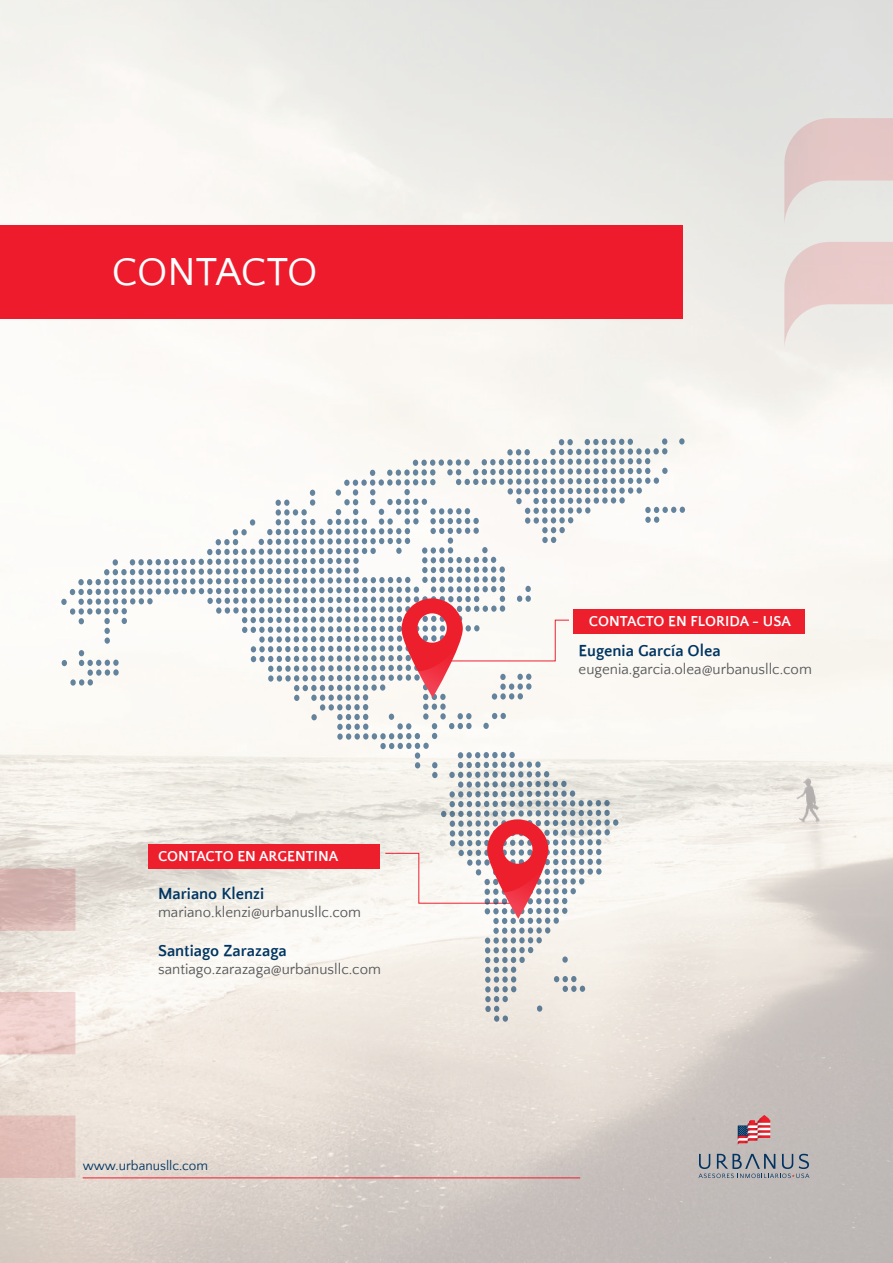
<style>
.page{position:relative;width:893px;height:1263px;background:#fff}
.page>*{position:absolute;margin:0;border:0;box-sizing:border-box;transform-origin:0 0}
.t1{font:40.2px "Quattrocento Sans";letter-spacing:-.005em;color:#fff}
.t2{font:700 16.5px "Quattrocento Sans";color:#003562}
.t3{font:15px "Quattrocento Sans";color:#57585a}
.t4{font:700 14.85px "Quattrocento Sans";color:#fff}
.t5{font:13.5px "Quattrocento Sans";color:#003562}
</style>
<div class="page">
<img style="left:0;top:0;width:893px;height:1263px">
<hr style="left:83px;top:1177px;width:497px;height:1px;background:#ed1d2e">
<svg style="left:738px;top:1115px;width:32px;height:30px"></svg>
<svg style="left:698px;top:1154px;width:111px;height:24px;background:#989ea5"></svg>
<svg style="left:0;top:1115px;width:75px;height:108px;background:#dfc6be"></svg>
<svg style="left:784px;top:118px;width:109px;height:108px;background:#e4d3d1"></svg>
<svg style="left:784px;top:242px;width:109px;height:108px;background:#ead8d5"></svg>
<div style="left:0;top:225px;width:682px;height:93px;background:#ee1b2d"></div>
<div style="left:573px;top:610px;width:232px;height:24px;background:#ee1f2d"></div>
<svg style="left:0;top:438px;width:685px;height:662px"></svg>
<h1 class="t1" style="left:112px;top:251px;width:207px">CONTACTO</h1>
<p class="t4" style="left:158px;top:848px;width:182px">CONTACTO EN ARGENTINA</p>
<p class="t2" style="left:158px;top:885px;width:108px">Mariano Klenzi</p>
<p class="t3" style="left:158px;top:904px;width:205px">mariano.klenzi@urbanusllc.com</p>
<p class="t2" style="left:158px;top:941px;width:130px">Santiago Zarazaga</p>
<p class="t3" style="left:158px;top:961px;width:224px">santiago.zarazaga@urbanusllc.com</p>
<p class="t5" style="left:83px;top:1158px;width:127px">www.urbanusllc.com</p>
<p class="t4" style="left:589px;top:613px;width:203px">CONTACTO EN FLORIDA - USA</p>
<p class="t2" style="left:579px;top:642px;width:144px">Eugenia García Olea</p>
<p class="t3" style="left:579px;top:661px;width:235px">eugenia.garcia.olea@urbanusllc.com</p>
</div>
